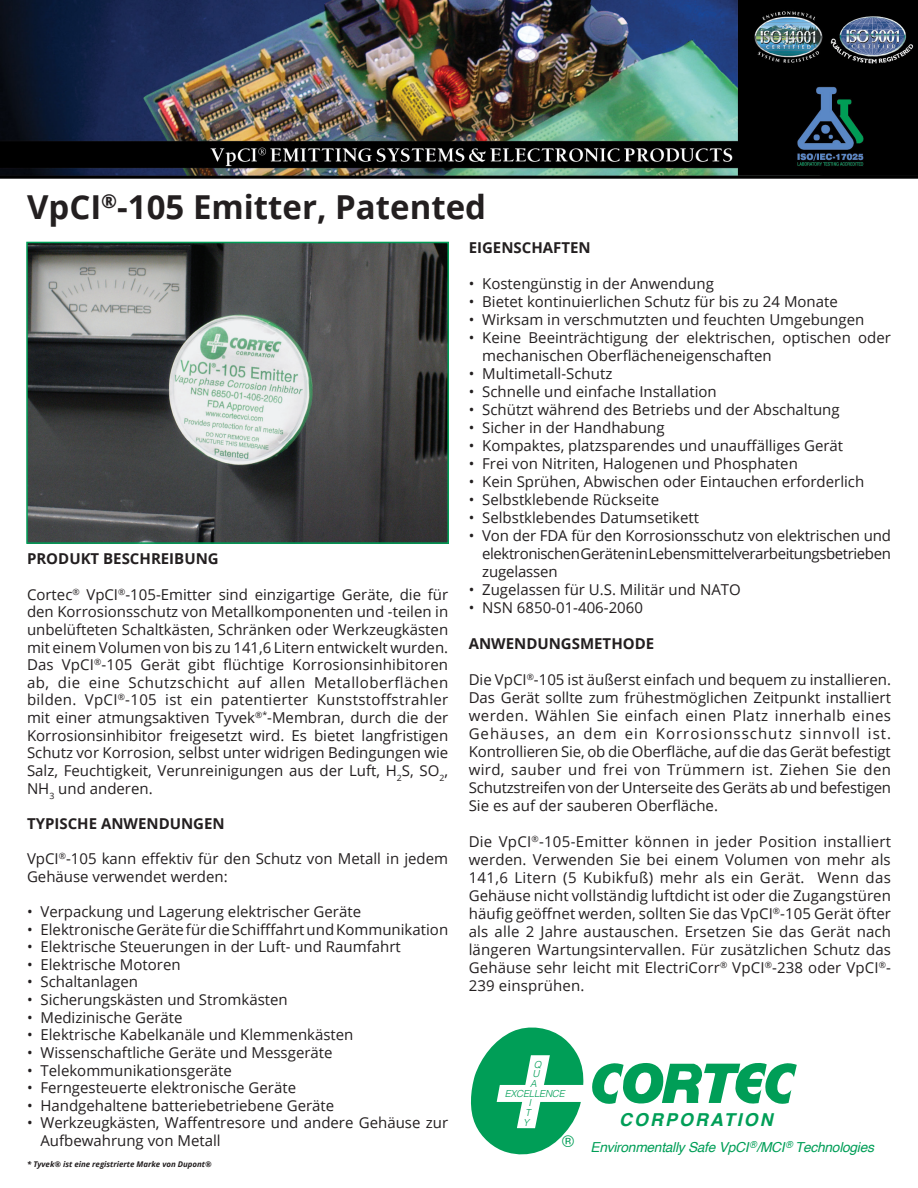
<style>
.page{position:relative;width:918px;height:1188px;background:#fff}
.page>*{position:absolute;margin:0;border:0;box-sizing:border-box;transform-origin:0 0}
.t1{font:700 33px "Open Sans";color:#231f20}
.t2{font:italic 700 17.85px "Helvetica";letter-spacing:.12em;color:#009e57}
.t3{font:16.2px "Helvetica";color:#009e57}
.t4{font:15px/18px "Open Sans";color:#231f20;text-align:justify}
.t5{font:700 15px "Open Sans";color:#231f20}
.t6{font:italic 13.8px "Helvetica";letter-spacing:-.02em;color:#009e57}
.t7{font:italic 300 9.75px/9.8px "Helvetica";letter-spacing:-.02em;color:#009e57;text-align:center}
.t8{font:italic 700 7.8px "Open Sans";color:#231f20}
</style>
<div class="page">
<img style="left:0;top:0;width:918px;height:242px">
<img style="left:29px;top:245px;width:417px;height:296px">
<div style="left:26px;top:242px;width:423px;height:302px;border:2px solid #009e57"></div>
<svg style="left:471px;top:1027px;width:326px;height:128px"></svg>
<p class="t1" style="left:27px;top:183px;width:461px">VpCI<sup>®</sup>-105 Emitter, Patented</p>
<p class="t5" style="left:27px;top:548px;width:193px">PRODUKT BESCHREIBUNG</p>
<p class="t4" style="left:27px;top:585px;width:423px">Cortec<sup>®</sup> VpCI<sup>®</sup>-105-Emitter sind einzigartige Geräte, die für den Korrosionsschutz von Metallkomponenten und -teilen in unbelüfteten Schaltkästen, Schränken oder Werkzeugkästen mit einem Volumen von bis zu 141,6 Litern entwickelt wurden.<br>Das VpCI<sup>®</sup>-105 Gerät gibt flüchtige Korrosionsinhibitoren ab, die eine Schutzschicht auf allen Metalloberflächen bilden. VpCI<sup>®</sup>-105 ist ein patentierter Kunststoffstrahler mit einer atmungsaktiven Tyvek<sup>®*</sup>-Membran, durch die der Korrosionsinhibitor freigesetzt wird. Es bietet langfristigen Schutz vor Korrosion, selbst unter widrigen Bedingungen wie Salz, Feuchtigkeit, Verunreinigungen aus der Luft, H<sub>2</sub>S, SO<sub>2</sub>, NH<sub>3</sub> und anderen.</p>
<p class="t5" style="left:27px;top:813px;width:199px">TYPISCHE ANWENDUNGEN</p>
<p class="t4" style="left:27px;top:849px;width:423px">VpCI<sup>®</sup>-105 kann effektiv für den Schutz von Metall in jedem<br>Gehäuse verwendet werden:</p>
<p class="t4" style="left:27px;top:902px;width:336px">• Verpackung und Lagerung elektrischer Geräte</p>
<p class="t4" style="left:27px;top:920px;width:423px">• Elektronische Geräte für die Schifffahrt und Kommunikation</p>
<p class="t4" style="left:27px;top:937px;width:375px">• Elektrische Steuerungen in der Luft- und Raumfahrt</p>
<p class="t4" style="left:27px;top:955px;width:155px">• Elektrische Motoren</p>
<p class="t4" style="left:27px;top:973px;width:113px">• Schaltanlagen</p>
<p class="t4" style="left:27px;top:990px;width:262px">• Sicherungskästen und Stromkästen</p>
<p class="t4" style="left:27px;top:1008px;width:157px">• Medizinische Geräte</p>
<p class="t4" style="left:27px;top:1025px;width:328px">• Elektrische Kabelkanäle und Klemmenkästen</p>
<p class="t4" style="left:27px;top:1043px;width:307px">• Wissenschaftliche Geräte und Messgeräte</p>
<p class="t4" style="left:27px;top:1061px;width:207px">• Telekommunikationsgeräte</p>
<p class="t4" style="left:27px;top:1078px;width:271px">• Ferngesteuerte elektronische Geräte</p>
<p class="t4" style="left:27px;top:1096px;width:309px">• Handgehaltene batteriebetriebene Geräte</p>
<p class="t4" style="left:40px;top:1114px;width:409px;text-indent:-14px">• Werkzeugkästen, Waffentresore und andere Gehäuse zur<br>Aufbewahrung von Metall</p>
<p class="t8" style="left:27px;top:1158px;width:186px">* Tyvek® ist eine registrierte Marke von Dupont®</p>
<p class="t5" style="left:469px;top:237px;width:123px">EIGENSCHAFTEN</p>
<p class="t4" style="left:469px;top:274px;width:247px">• Kostengünstig in der Anwendung</p>
<p class="t4" style="left:469px;top:292px;width:371px">• Bietet kontinuierlichen Schutz für bis zu 24 Monate</p>
<p class="t4" style="left:469px;top:310px;width:397px">• Wirksam in verschmutzten und feuchten Umgebungen</p>
<p class="t4" style="left:482px;top:328px;width:410px;text-indent:-14px">• Keine Beeinträchtigung der elektrischen, optischen oder mechanischen Oberflächeneigenschaften</p>
<p class="t4" style="left:469px;top:364px;width:145px">• Multimetall-Schutz</p>
<p class="t4" style="left:469px;top:382px;width:250px">• Schnelle und einfache Installation</p>
<p class="t4" style="left:469px;top:400px;width:372px">• Schützt während des Betriebs und der Abschaltung</p>
<p class="t4" style="left:469px;top:418px;width:198px">• Sicher in der Handhabung</p>
<p class="t4" style="left:469px;top:436px;width:376px">• Kompaktes, platzsparendes und unauffälliges Gerät</p>
<p class="t4" style="left:469px;top:454px;width:331px">• Frei von Nitriten, Halogenen und Phosphaten</p>
<p class="t4" style="left:469px;top:472px;width:397px">• Kein Sprühen, Abwischen oder Eintauchen erforderlich</p>
<p class="t4" style="left:469px;top:490px;width:192px">• Selbstklebende Rückseite</p>
<p class="t4" style="left:469px;top:508px;width:232px">• Selbstklebendes Datumsetikett</p>
<p class="t4" style="left:482px;top:526px;width:410px;text-indent:-14px">• Von der FDA für den Korrosionsschutz von elektrischen und elektronischen Geräten in Lebensmittelverarbeitungsbetrieben zugelassen</p>
<p class="t4" style="left:469px;top:580px;width:274px">• Zugelassen für U.S. Militär und NATO</p>
<p class="t4" style="left:469px;top:598px;width:176px">• NSN 6850-01-406-2060</p>
<p class="t5" style="left:469px;top:633px;width:187px">ANWENDUNGSMETHODE</p>
<p class="t4" style="left:469px;top:670px;width:424px">Die VpCI<sup>®</sup>-105 ist äußerst einfach und bequem zu installieren.<br>Das Gerät sollte zum frühestmöglichen Zeitpunkt installiert werden. Wählen Sie einfach einen Platz innerhalb eines Gehäuses, an dem ein Korrosionsschutz sinnvoll ist.<br>Kontrollieren Sie, ob die Oberfläche, auf die das Gerät befestigt wird, sauber und frei von Trümmern ist. Ziehen Sie den Schutzstreifen von der Unterseite des Geräts ab und befestigen Sie es auf der sauberen Oberfläche.</p>
<p class="t4" style="left:469px;top:832px;width:424px">Die VpCI<sup>®</sup>-105-Emitter können in jeder Position installiert werden. Verwenden Sie bei einem Volumen von mehr als 141,6 Litern (5 Kubikfuß) mehr als ein Gerät. Wenn das Gehäuse nicht vollständig luftdicht ist oder die Zugangstüren häufig geöffnet werden, sollten Sie das VpCI<sup>®</sup>-105 Gerät öfter als alle 2 Jahre austauschen. Ersetzen Sie das Gerät nach längeren Wartungsintervallen. Für zusätzlichen Schutz das Gehäuse sehr leicht mit ElectriCorr<sup>®</sup> VpCI<sup>®</sup>-238 oder VpCI<sup>®</sup>- 239 einsprühen.</p>
<p class="t7" style="left:530px;top:1059px;width:13px">Q<br>U<br>A</p>
<p class="t7" style="left:523px;top:1098px;width:10px">I<br>T<br>Y</p>
<p class="t7" style="left:505px;top:1088px;width:61px">EXCELLENCE</p>
<p class="t3" style="left:562px;top:1131px;width:13px">®</p>
<p class="t2" style="left:619px;top:1105px;width:155px">CORPORATION</p>
<p class="t6" style="left:591px;top:1137px;width:285px">Environmentally Safe VpCI<sup>®</sup>/MCI<sup>®</sup> Technologies</p>
</div>
